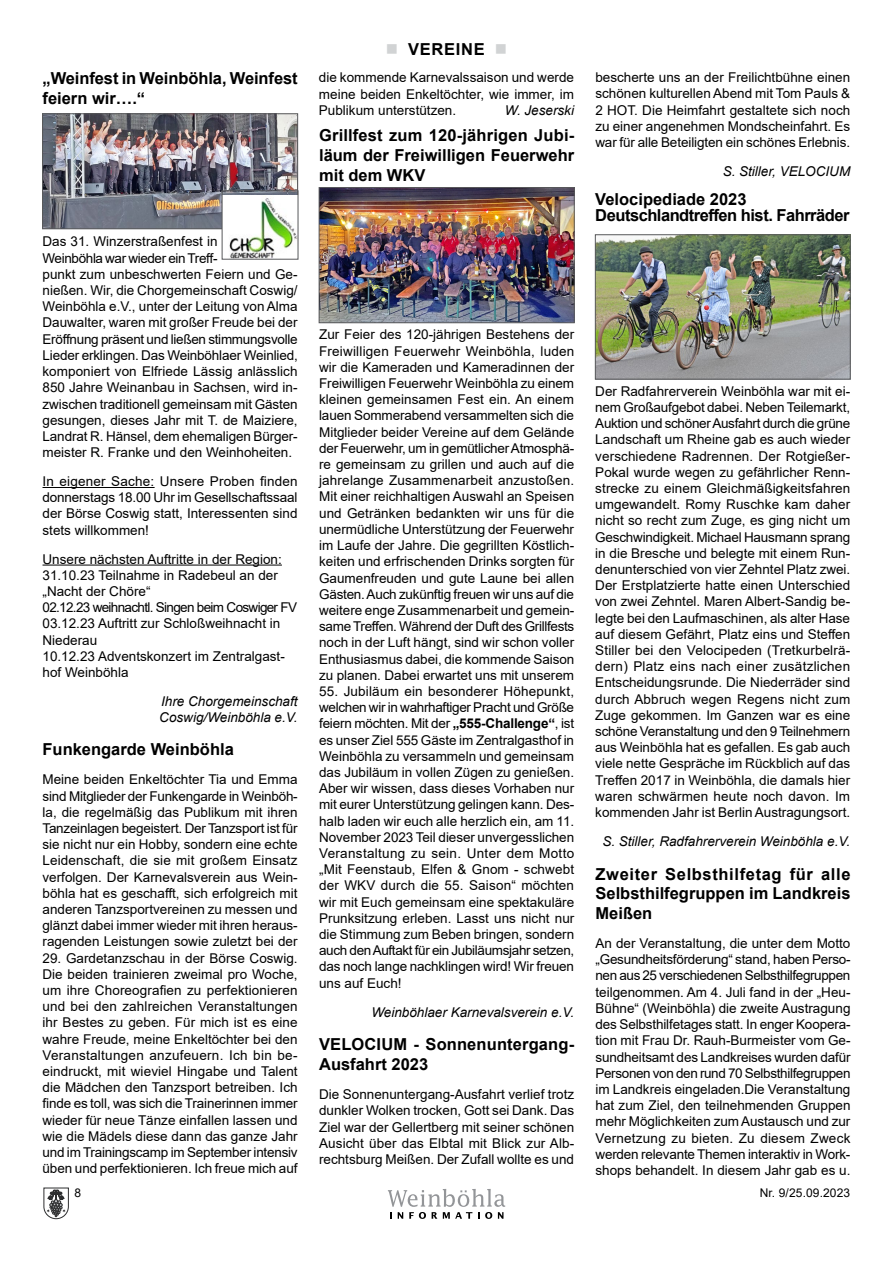
<style>
.page{position:relative;width:893px;height:1263px;background:#fff}
.page>*{position:absolute;margin:0;border:0;box-sizing:border-box;transform-origin:0 0}
.t1{font:700 16.5px/19.8px "Arial";color:#000;text-align:justify}
.t2{font:700 16.5px/16.2px "Arial";letter-spacing:-.03em;color:#000}
.t3{font:700 16.5px "Arial";letter-spacing:.045em;color:#000}
.t4{font:16.5px "Wingdings";color:#d1d3d4}
.t5{font:13.5px/16.2px "Arial";color:#000;text-align:justify}
.t6{font:italic 13.5px/16.2px "Arial";color:#000}
.t7{font:12px "Arial";letter-spacing:.01em;color:#000}
.s1{color:#d1d3d4}
.s2{font-weight:700}
</style>
<div class="page">
<svg style="left:43px;top:1187px;width:26px;height:32px"></svg>
<svg style="left:388px;top:1189px;width:117px;height:30px"></svg>
<hr style="left:43px;top:487px;width:112px;height:1px;background:#000">
<hr style="left:43px;top:565px;width:239px;height:1px;background:#000">
<img style="left:44px;top:116px;width:252px;height:111px">
<div style="left:42px;top:114px;width:256px;height:115px;border:1px solid #58595b"></div>
<img style="left:321px;top:189px;width:251px;height:132px">
<div style="left:319px;top:187px;width:255px;height:136px;border:1px solid #58595b"></div>
<img style="left:597px;top:237px;width:251px;height:140px">
<div style="left:595px;top:235px;width:255px;height:144px;border:1px solid #58595b"></div>
<img style="left:224px;top:195px;width:72px;height:62px">
<div style="left:222px;top:191px;width:76px;height:68px;border:1px solid #58595b"></div>
<p class="t1" style="left:43px;top:69px;width:257px">„Weinfest in Weinböhla, Weinfest feiern wir….“</p>
<p class="t3" style="left:336px;top:38px;width:221px"><span class="s1">■</span> jahr srückblick <span class="s1">■</span></p>
<p class="t1" style="left:386px;top:40px;width:35px"><span class="s1">■</span> vere</p>
<p class="t1" style="left:456px;top:40px;width:18px">ine</p>
<p class="t4" style="left:495px;top:40px;width:14px">■</p>
<p class="t5" style="left:319px;top:69px;width:257px">die kommende Karnevalssaison und werde meine beiden Enkeltöchter, wie immer, im Publikum unterstützen.</p>
<p class="t6" style="left:505px;top:102px;width:71px">W. Jeserski</p>
<p class="t1" style="left:319px;top:126px;width:257px">Grillfest zum 120-jährigen Jubi&shy;läum der Freiwilligen Feuerwehr mit dem WKV</p>
<p class="t5" style="left:43px;top:234px;width:257px;text-align:left">Das 31. Winzerstraßenfest in<br>Weinböhla war wieder ein Treff-<br>punkt zum unbeschwerten Feiern und Ge&shy;nießen. Wir, die Chorgemeinschaft Coswig/ Weinböhla e.V., unter der Leitung von Alma Dauwalter, waren mit großer Freude bei der Eröffnung präsent und ließen stimmungsvolle Lieder erklingen. Das Weinböhlaer Weinlied, komponiert von Elfriede Lässig anlässlich 850 Jahre Weinanbau in Sachsen, wird in&shy;zwischen traditionell gemeinsam mit Gästen gesungen, dieses Jahr mit T. de Maiziere, Landrat R. Hänsel, dem ehemaligen Bürger&shy;meister R. Franke und den Weinhoheiten.</p>
<p class="t5" style="left:43px;top:473px;width:257px">In eigener Sache: Unsere Proben finden donnerstags 18.00 Uhr im Gesellschaftssaal der Börse Coswig statt, Interessenten sind stets willkommen!</p>
<p class="t5" style="left:43px;top:551px;width:256px;text-align:left">Unsere nächsten Auftritte in der Region:<br>31.10.23 Teilnahme in Radebeul an der „Nacht der Chöre“<br>02.12.23 weihnachtl. Singen beim Coswiger FV<br>03.12.23 Auftritt zur Schloßweihnacht in<br>Niederau<br>10.12.23 Adventskonzert im Zentralgast&shy;hof Weinböhla</p>
<p class="t6" style="left:159px;top:693px;width:140px">Ihre Chorgemeinschaft<br>Coswig/Weinböhla e.V.</p>
<p class="t1" style="left:43px;top:740px;width:193px">Funkengarde Weinböhla</p>
<p class="t5" style="left:43px;top:771px;width:257px">Meine beiden Enkeltöchter Tia und Emma sind Mitglieder der Funkengarde in Weinböh&shy;la, die regelmäßig das Publikum mit ihren Tanzeinlagen begeistert. Der Tanzsport ist für sie nicht nur ein Hobby, sondern eine echte Leidenschaft, die sie mit großem Einsatz verfolgen. Der Karnevalsverein aus Wein&shy;böhla hat es geschafft, sich erfolgreich mit anderen Tanzsportvereinen zu messen und glänzt dabei immer wieder mit ihren heraus&shy;ragenden Leistungen sowie zuletzt bei der</p>
<p class="t5" style="left:43px;top:949px;width:257px">29. Gardetanzschau in der Börse Coswig.<br>Die beiden trainieren zweimal pro Woche, um ihre Choreografien zu perfektionieren und bei den zahlreichen Veranstaltungen ihr Bestes zu geben. Für mich ist es eine wahre Freude, meine Enkeltöchter bei den Veranstaltungen anzufeuern. Ich bin be&shy;eindruckt, mit wieviel Hingabe und Talent die Mädchen den Tanzsport betreiben. Ich finde es toll, was sich die Trainerinnen immer wieder für neue Tänze einfallen lassen und wie die Mädels diese dann das ganze Jahr und im Trainingscamp im September intensiv üben und perfektionieren. Ich freue mich auf</p>
<p class="t5" style="left:319px;top:327px;width:257px">Zur Feier des 120-jährigen Bestehens der Freiwilligen Feuerwehr Weinböhla, luden wir die Kameraden und Kameradinnen der Freiwilligen Feuerwehr Weinböhla zu einem kleinen gemeinsamen Fest ein. An einem lauen Sommerabend versammelten sich die Mitglieder beider Vereine auf dem Gelände der Feuerwehr, um in gemütlicher Atmosphä&shy;re gemeinsam zu grillen und auch auf die jahrelange Zusammenarbeit anzustoßen.<br>Mit einer reichhaltigen Auswahl an Speisen und Getränken bedankten wir uns für die unermüdliche Unterstützung der Feuerwehr im Laufe der Jahre. Die gegrillten Köstlich&shy;keiten und erfrischenden Drinks sorgten für Gaumenfreuden und gute Laune bei allen Gästen. Auch zukünftig freuen wir uns auf die weitere enge Zusammenarbeit und gemein&shy;same Treffen. Während der Duft des Grillfests noch in der Luft hängt, sind wir schon voller Enthusiasmus dabei, die kommende Saison zu planen. Dabei erwartet uns mit unserem</p>
<p class="t5" style="left:319px;top:683px;width:257px">55. Jubiläum ein besonderer Höhepunkt, welchen wir in wahrhaftiger Pracht und Größe feiern möchten. Mit der <span class="s2">„555-Challenge“</span>, ist es unser Ziel 555 Gäste im Zentralgasthof in Weinböhla zu versammeln und gemeinsam das Jubiläum in vollen Zügen zu genießen.<br>Aber wir wissen, dass dieses Vorhaben nur mit eurer Unterstützung gelingen kann. Des&shy;halb laden wir euch alle herzlich ein, am 11.<br>November 2023 Teil dieser unvergesslichen Veranstaltung zu sein. Unter dem Motto „Mit Feenstaub, Elfen &amp; Gnom - schwebt der WKV durch die 55. Saison“ möchten wir mit Euch gemeinsam eine spektakuläre Prunksitzung erleben. Lasst uns nicht nur die Stimmung zum Beben bringen, sondern auch den Auftakt für ein Jubiläumsjahr setzen, das noch lange nachklingen wird! Wir freuen uns auf Euch!</p>
<p class="t6" style="left:371px;top:1004px;width:204px">Weinböhlaer Karnevalsverein e.V.</p>
<p class="t1" style="left:319px;top:1035px;width:257px">VELOCIU M - Sonnenuntergang-<br>Ausfahrt 2023</p>
<p class="t5" style="left:319px;top:1086px;width:257px">Die Sonnenuntergang-Ausfahrt verlief trotz dunkler Wolken trocken, Gott sei Dank. Das Ziel war der Gellertberg mit seiner schönen Ausicht über das Elbtal mit Blick zur Alb&shy;rechtsburg Meißen. Der Zufall wollte es und</p>
<p class="t5" style="left:595px;top:69px;width:256px">bescherte uns an der Freilichtbühne einen schönen kulturellen Abend mit Tom Pauls &amp; 2 HOT. Die Heimfahrt gestaltete sich noch zu einer angenehmen Mondscheinfahrt. Es war für alle Beteiligten ein schönes Erlebnis.</p>
<p class="t6" style="left:723px;top:163px;width:129px">S. Stiller, VELOCIUM</p>
<p class="t2" style="left:595px;top:191px;width:256px">Velocipediade 2023<br>Deutschlandtreffen hist. Fahrräder</p>
<p class="t5" style="left:595px;top:383px;width:257px">Der Radfahrerverein Weinböhla war mit ei&shy;nem Großaufgebot dabei. Neben Teilemarkt, Auktion und schöner Ausfahrt durch die grüne Landschaft um Rheine gab es auch wieder verschiedene Radrennen. Der Rotgießer-Pokal wurde wegen zu gefährlicher Renn&shy;strecke zu einem Gleichmäßigkeitsfahren umgewandelt. Romy Ruschke kam daher nicht so recht zum Zuge, es ging nicht um Geschwindigkeit. Michael Hausmann sprang in die Bresche und belegte mit einem Run&shy;denunterschied von vier Zehntel Platz zwei.<br>Der Erstplatzierte hatte einen Unterschied von zwei Zehntel. Maren Albert-Sandig be&shy;legte bei den Laufmaschinen, als alter Hase auf diesem Gefährt, Platz eins und Steffen Stiller bei den Velocipeden (Tretkurbelrä&shy;dern) Platz eins nach einer zusätzlichen Entscheidungsrunde. Die Niederräder sind durch Abbruch wegen Regens nicht zum Zuge gekommen. Im Ganzen war es eine schöne Veranstaltung und den 9 Teilnehmern aus Weinböhla hat es gefallen. Es gab auch viele nette Gespräche im Rückblich auf das Treffen 2017 in Weinböhla, die damals hier waren schwärmen heute noch davon. Im kommenden Jahr ist Berlin Austragungsort.</p>
<p class="t6" style="left:602px;top:833px;width:249px">S. Stiller, Radfahrerverein Weinböhla e.V.</p>
<p class="t1" style="left:595px;top:864px;width:257px">Zweiter Selbsthilfetag für alle Selbsthilfegruppen im Landkreis Meißen</p>
<p class="t5" style="left:595px;top:935px;width:257px">An der Veranstaltung, die unter dem Motto „Gesundheitsförderung“ stand, haben Perso&shy;nen aus 25 verschiedenen Selbsthilfegruppen teilgenommen. Am 4. Juli fand in der „Heu-Bühne“ (Weinböhla) die zweite Austragung des Selbsthilfetages statt. In enger Koopera&shy;tion mit Frau Dr. Rauh-Burmeister vom Ge&shy;sundheitsamt des Landkreises wurden dafür Personen von den rund 70 Selbsthilfegruppen im Landkreis eingeladen.Die Veranstaltung hat zum Ziel, den teilnehmenden Gruppen mehr Möglichkeiten zum Austausch und zur Vernetzung zu bieten. Zu diesem Zweck werden relevante Themen interaktiv in Work&shy;shops behandelt. In diesem Jahr gab es u.</p>
<p class="t7" style="left:75px;top:1184px;width:8px">8</p>
<p class="t7" style="left:760px;top:1184px;width:92px">Nr. 9/25.09.2023</p>
</div>
